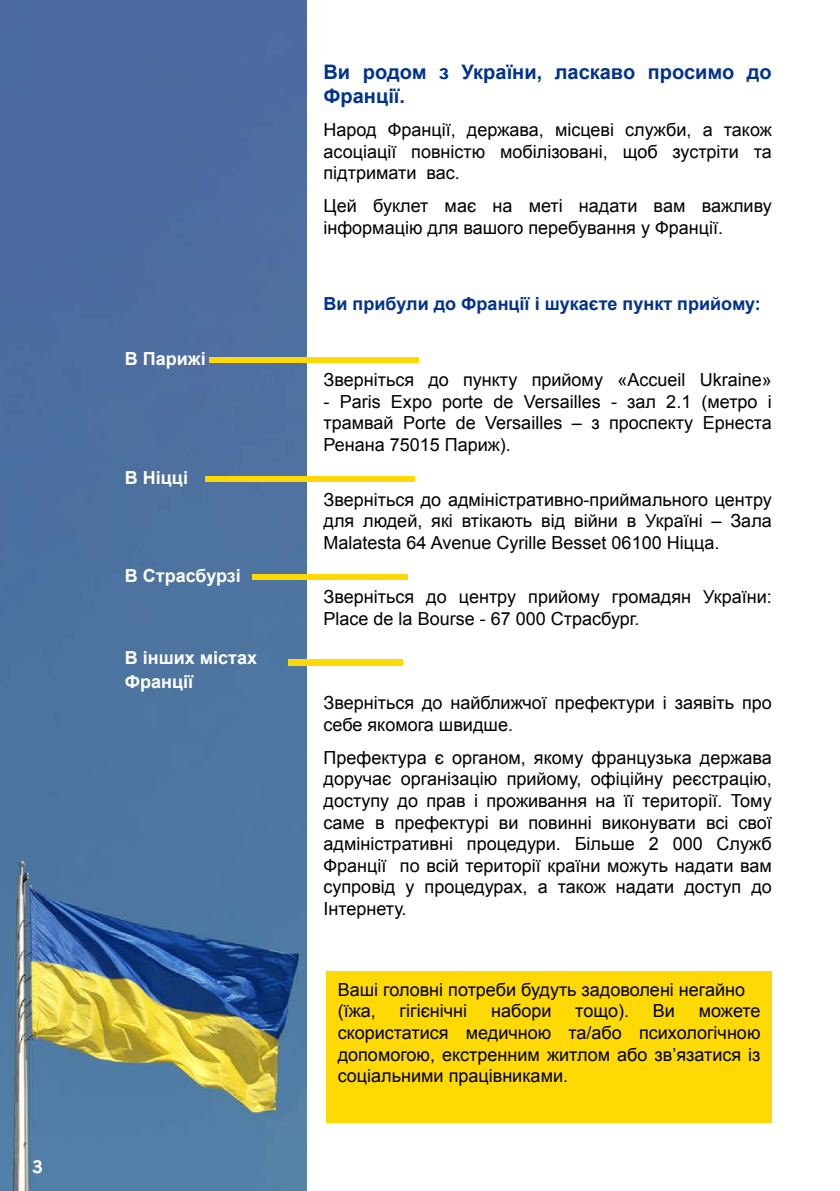
<style>
.page{position:relative;width:840px;height:1191px;background:#fff}
.page>*{position:absolute;margin:0;border:0;box-sizing:border-box;transform-origin:0 0}
.t1{font:700 20px/24px "Arial";color:#00328e}
.t2{font:18px/21.6px "Arial";color:#000;text-align:justify}
.t3{font:700 18px/24px "Arial";color:#fff}
.t4{font:700 18px "Arial";color:#00328e}
.t5{font:700 18px "Marianne";color:#fff}
</style>
<div class="page">
<img style="left:0;top:0;width:306px;height:1191px">
<div style="left:209px;top:357px;width:209px;height:6px;background:#fed904"></div>
<div style="left:205px;top:476px;width:209px;height:6px;background:#fed904"></div>
<div style="left:252px;top:574px;width:155px;height:6px;background:#fed904"></div>
<div style="left:288px;top:659px;width:115px;height:6px;background:#fed904"></div>
<div style="left:326px;top:971px;width:445px;height:152px;background:#fed904"></div>
<p class="t5" style="left:32px;top:1157px;width:12px">3</p>
<p class="t3" style="left:125px;top:347px;width:82px">В Парижі</p>
<p class="t3" style="left:125px;top:466px;width:65px">В Ніцці</p>
<p class="t3" style="left:125px;top:564px;width:117px">В Страсбурзі</p>
<p class="t3" style="left:125px;top:646px;width:134px">В інших містах<br>Франції</p>
<p class="t1" style="left:323px;top:61px;width:449px">Ви родом з України, ласкаво просимо до<br>Франції.</p>
<p class="t2" style="left:323px;top:119px;width:449px">Народ Франції, держава, місцеві служби, а також асоціації повністю мобілізовані, щоб зустріти та підтримати вас.</p>
<p class="t2" style="left:323px;top:195px;width:449px">Цей буклет має на меті надати вам важливу інформацію для вашого перебування у Франції.</p>
<p class="t4" style="left:323px;top:292px;width:438px">Ви прибули до Франції і шукаєте пункт прийому:</p>
<p class="t2" style="left:323px;top:369px;width:449px">Зверніться до пункту прийому «Accueil Ukraine»</p>
<p class="t2" style="left:323px;top:391px;width:449px">- Paris Expo porte de Versailles - зал 2.1 (метро і трамвай Porte de Versailles – з проспекту Ернеста Ренана 75015 Париж).</p>
<p class="t2" style="left:323px;top:488px;width:449px">Зверніться до адміністративно-приймального центру для людей, які втікають від війни в Україні – Зала Malatesta 64 Avenue Cyrille Besset 06100 Ніцца.</p>
<p class="t2" style="left:323px;top:586px;width:449px">Зверніться до центру прийому громадян України:<br>Place de la Bourse - 67 000 Страсбург.</p>
<p class="t2" style="left:323px;top:692px;width:449px">Зверніться до найближчої префектури і заявіть про себе якомога швидше.</p>
<p class="t2" style="left:323px;top:746px;width:449px">Префектура є органом, якому французька держава доручає організацію прийому, офіційну реєстрацію, доступу до прав і проживання на її території. Тому саме в префектурі ви повинні виконувати всі свої адміністративні процедури. Більше 2 000 Служб Франції по всій території країни можуть надати вам супровід у процедурах, а також надати доступ до Інтернету.</p>
<p class="t2" style="left:337px;top:978px;width:409px">Ваші головні потреби будуть задоволені негайно (їжа,</p>
<p class="t2" style="left:399px;top:1000px;width:69px">гігієнічні</p>
<p class="t2" style="left:491px;top:1000px;width:62px">набори</p>
<p class="t2" style="left:575px;top:1000px;width:55px">тощо).</p>
<p class="t2" style="left:652px;top:1000px;width:24px">Ви</p>
<p class="t2" style="left:337px;top:1000px;width:424px;text-indent:361px">можете скористатися медичною та/або психологічною допомогою, екстренним житлом або зв’язатися із соціальними працівниками.</p>
</div>
